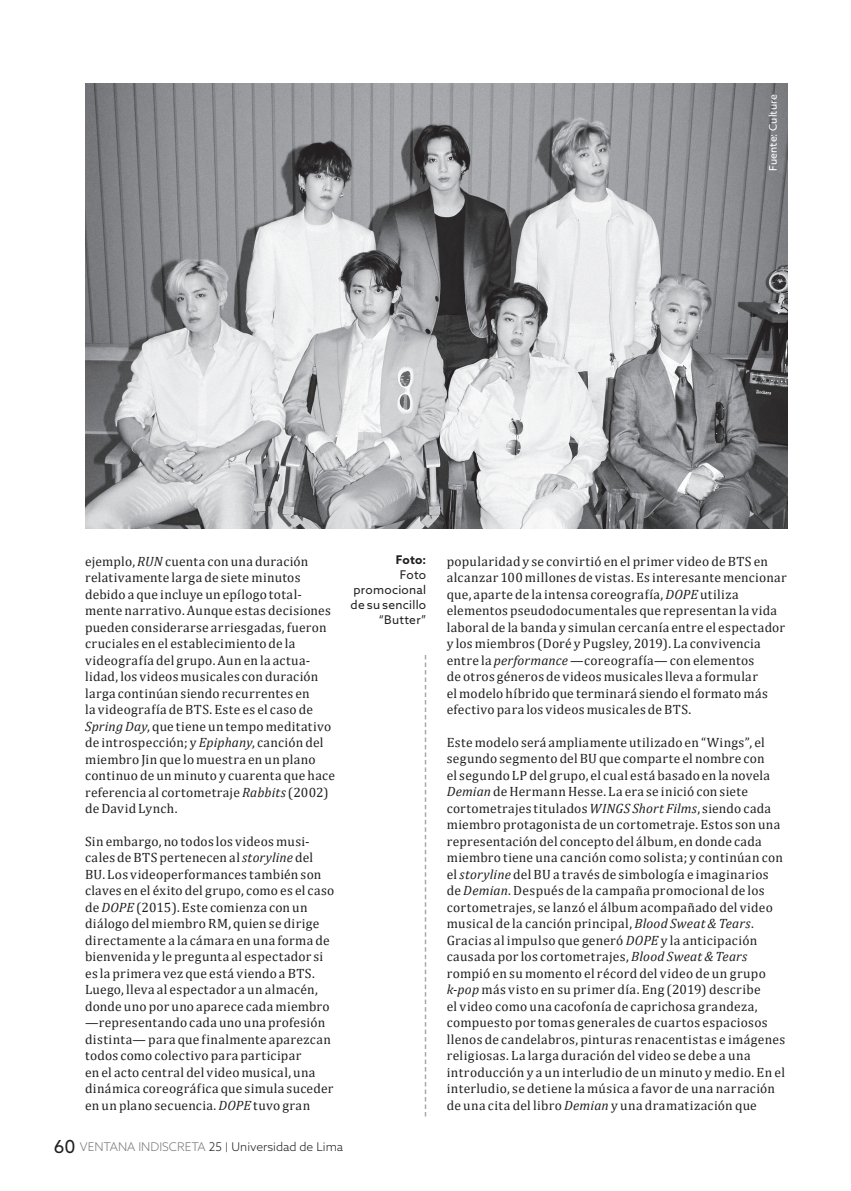
<style>
.page{position:relative;width:851px;height:1191px;background:#fff}
.page>*{position:absolute;margin:0;border:0;box-sizing:border-box;transform-origin:0 0}
.t1{font:13.5px/16.5px "Cambria";letter-spacing:.02em;color:#231f20}
.t2{font:300 12px "Azo Sans";color:#231f20}
.t3{font:12px/15px "Azo Sans";letter-spacing:.02em;color:#231f20;text-align:right}
.t4{font:700 12px "Azo Sans";color:#231f20}
.t5{font:10.5px "Azo Sans";letter-spacing:.015em;color:#fff}
.s1{font-style:italic}
.s2{font-weight:400;font-size:18px}
.s3{color:#76787b}
.s4{font-size:9.6px}
</style>
<div class="page">
<img style="left:85px;top:83px;width:702px;height:445px">
<svg style="left:424px;top:655px;width:2px;height:461px"></svg>
<p class="t5" style="left:766px;top:171px;width:79px;rotate:-90deg">Fuente: Culture</p>
<p class="t1" style="left:85px;top:552px;width:251px">ejemplo, <span class="s1">RUN</span> cuenta con una duración relativamente larga de siete minutos debido a que incluye un epílogo total&shy;mente narrativo. Aunque estas decisiones pueden considerarse arriesgadas, fueron cruciales en el establecimiento de la videografía del grupo. Aun en la actua&shy;lidad, los videos musicales con duración larga continúan siendo recurrentes en<br>la videografía de BTS. Este es el caso de <span class="s1">Spring Day</span>, que tiene un tempo meditativo de introspección; y <span class="s1">Epiphany</span>, canción del miembro Jin que lo muestra en un plano continuo de un minuto y cuarenta que hace referencia al cortometraje <span class="s1">Rabbits</span> (2002) de David Lynch.</p>
<p class="t1" style="left:85px;top:833px;width:251px">Sin embargo, no todos los videos musi&shy;cales de BTS pertenecen al <span class="s1">storyline</span> del BU. Los videoperformances también son claves en el éxito del grupo, como es el caso de <span class="s1">DOPE</span> (2015). Este comienza con un diálogo del miembro RM, quien se dirige directamente a la cámara en una forma de bienvenida y le pregunta al espectador si es la primera vez que está viendo a BTS.<br>Luego, lleva al espectador a un almacén, donde uno por uno aparece cada miembro —representando cada uno una profesión distinta— para que finalmente aparezcan todos como colectivo para participar<br>en el acto central del video musical, una dinámica coreográfica que simula suceder en un plano secuencia. <span class="s1">DOPE</span> tuvo gran</p>
<p class="t4" style="left:396px;top:552px;width:32px">Foto:</p>
<p class="t3" style="left:350px;top:567px;width:77px">Foto promocional de su sencillo “Butter”</p>
<p class="t2" style="left:54px;top:1139px;width:291px"><span class="s2">60</span> <span class="s3">VENTANA INDISCRETA</span> 25 <span class="s4">|</span> Universidad de Lima</p>
<p class="t1" style="left:446px;top:552px;width:341px">popularidad y se convirtió en el primer video de BTS en alcanzar 100 millones de vistas. Es interesante mencionar que, aparte de la intensa coreografía, <span class="s1">DOPE</span> utiliza elementos pseudodocumentales que representan la vida laboral de la banda y simulan cercanía entre el espectador y los miembros (Doré y Pugsley, 2019). La convivencia entre la <span class="s1">performance</span> —coreografía— con elementos<br>de otros géneros de videos musicales lleva a formular<br>el modelo híbrido que terminará siendo el formato más efectivo para los videos musicales de BTS.</p>
<p class="t1" style="left:446px;top:734px;width:340px">Este modelo será ampliamente utilizado en “Wings”, el segundo segmento del BU que comparte el nombre con<br>el segundo LP del grupo, el cual está basado en la novela <span class="s1">Demian</span> de Hermann Hesse. La era se inició con siete cortometrajes titulados <span class="s1">WINGS Short Films</span>, siendo cada miembro protagonista de un cortometraje. Estos son una representación del concepto del álbum, en donde cada miembro tiene una canción como solista; y continúan con el <span class="s1">storyline</span> del BU a través de simbología e imaginarios de <span class="s1">Demian</span>. Después de la campaña promocional de los cortometrajes, se lanzó el álbum acompañado del video musical de la canción principal, <span class="s1">Blood Sweat &amp; Tears</span>.<br>Gracias al impulso que generó <span class="s1">DOPE</span> y la anticipación causada por los cortometrajes, <span class="s1">Blood Sweat &amp; Tears </span>rompió en su momento el récord del video de un grupo <span class="s1">k-pop</span> más visto en su primer día. Eng (2019) describe<br>el video como una cacofonía de caprichosa grandeza, compuesto por tomas generales de cuartos espaciosos llenos de candelabros, pinturas renacentistas e imágenes religiosas. La larga duración del video se debe a una introducción y a un interludio de un minuto y medio. En el interludio, se detiene la música a favor de una narración de una cita del libro <span class="s1">Demian</span> y una dramatización que</p>
</div>
